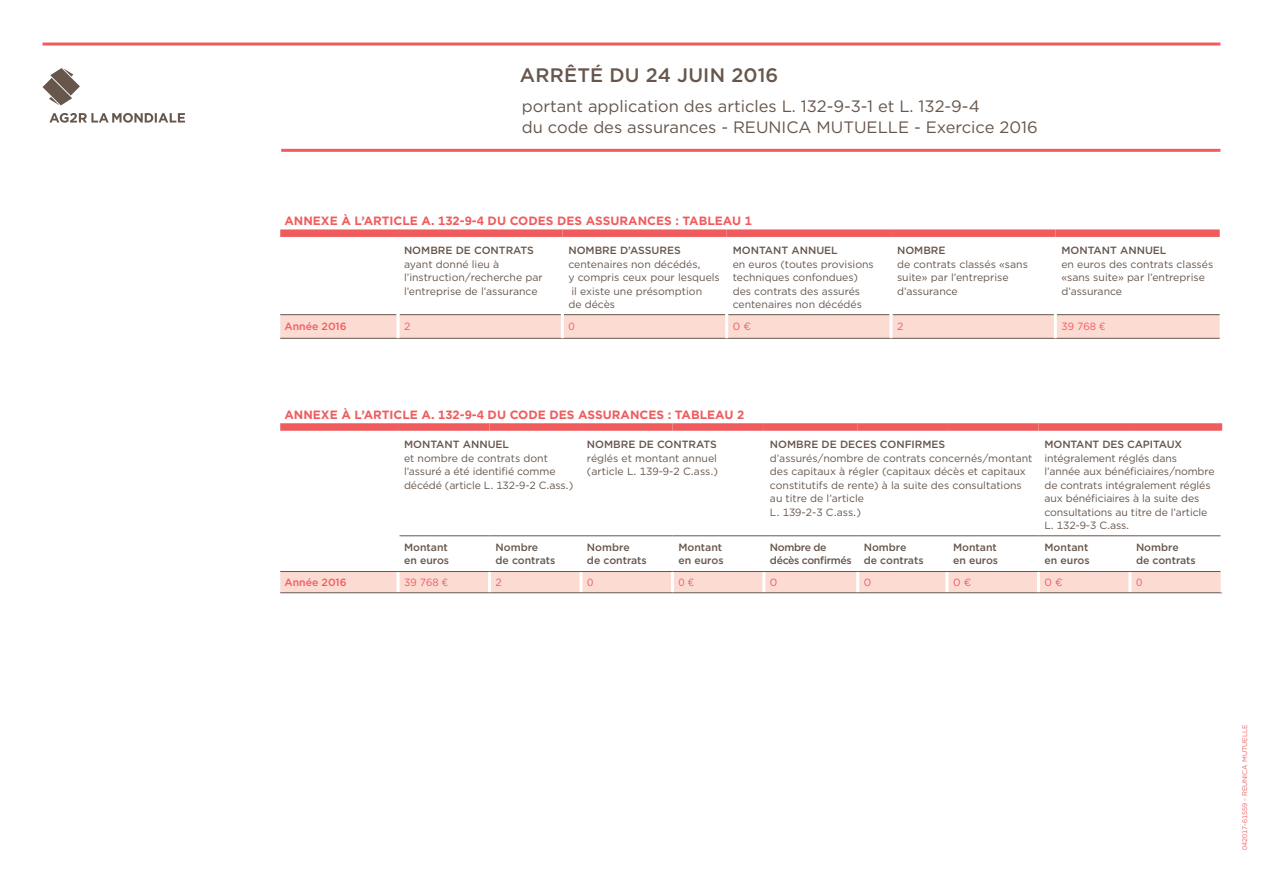
<style>
.page{position:relative;width:1263px;height:893px;background:#fff}
.page>*{position:absolute;margin:0;border:0;box-sizing:border-box;transform-origin:0 0}
.t1{font:500 19.5px "Gotham";letter-spacing:.01em;color:#66564c}
.t2{font:16.5px/21.8px "Gotham";color:#66564c}
.t3{font:700 12px "Gotham";color:#f05c5e}
.t4{font:10.5px/13.5px "Gotham";color:#66564c}
.t5{font:500 10.5px/13.5px "Gotham";color:#66564c}
.t6{font:10.5px "Gotham";color:#f05c5e}
.t7{font:500 10.5px/13.5px "Gotham";letter-spacing:-.03em;color:#66564c}
.t8{font:500 10.5px "Gotham";color:#f05c5e}
.t9{font:6.75px "Gotham";color:#f05c5e}
</style>
<div class="page">
<svg style="left:43px;top:68px;width:142px;height:55px"></svg>
<hr style="left:281px;top:149px;width:939px;height:3px;background:#f05c5e">
<hr style="left:43px;top:43px;width:1177px;height:3px;background:#f05c5e">
<svg style="left:280px;top:315px;width:940px;height:23px;background:#f9d8d0"></svg>
<hr style="left:280px;top:314px;width:116px;height:1px;background:#66564c">
<hr style="left:399px;top:314px;width:162px;height:1px;background:#66564c">
<hr style="left:564px;top:314px;width:161px;height:1px;background:#66564c">
<hr style="left:728px;top:314px;width:161px;height:1px;background:#66564c">
<hr style="left:892px;top:314px;width:162px;height:1px;background:#66564c">
<hr style="left:1057px;top:314px;width:163px;height:1px;background:#66564c">
<hr style="left:280px;top:338px;width:118px;height:1px;background:#66564c">
<hr style="left:398px;top:338px;width:164px;height:1px;background:#66564c">
<hr style="left:562px;top:338px;width:165px;height:1px;background:#66564c">
<hr style="left:727px;top:338px;width:164px;height:1px;background:#66564c">
<hr style="left:891px;top:338px;width:164px;height:1px;background:#66564c">
<hr style="left:1055px;top:338px;width:165px;height:1px;background:#66564c">
<hr style="left:396px;top:315px;width:3px;height:23px;background:#fff">
<hr style="left:561px;top:315px;width:3px;height:23px;background:#fff">
<hr style="left:725px;top:315px;width:3px;height:23px;background:#fff">
<hr style="left:889px;top:315px;width:3px;height:23px;background:#fff">
<hr style="left:1054px;top:315px;width:3px;height:23px;background:#fff">
<div style="left:280px;top:229px;width:118px;height:8px;background:#f05c5e"></div>
<div style="left:727px;top:229px;width:164px;height:8px;background:#f05c5e"></div>
<div style="left:891px;top:229px;width:164px;height:8px;background:#f05c5e"></div>
<div style="left:398px;top:229px;width:164px;height:8px;background:#f05c5e"></div>
<div style="left:562px;top:229px;width:165px;height:8px;background:#f05c5e"></div>
<div style="left:1055px;top:229px;width:165px;height:8px;background:#f05c5e"></div>
<hr style="left:399px;top:535px;width:90px;height:1px;background:#66564c">
<hr style="left:489px;top:535px;width:92px;height:1px;background:#66564c">
<hr style="left:581px;top:535px;width:91px;height:1px;background:#66564c">
<hr style="left:672px;top:535px;width:92px;height:1px;background:#66564c">
<hr style="left:764px;top:535px;width:94px;height:1px;background:#66564c">
<hr style="left:858px;top:535px;width:89px;height:1px;background:#66564c">
<hr style="left:947px;top:535px;width:91px;height:1px;background:#66564c">
<hr style="left:1038px;top:535px;width:92px;height:1px;background:#66564c">
<hr style="left:1130px;top:535px;width:91px;height:1px;background:#66564c">
<div style="left:280px;top:423px;width:118px;height:8px;background:#f05c5e"></div>
<div style="left:764px;top:423px;width:94px;height:8px;background:#f05c5e"></div>
<div style="left:858px;top:423px;width:89px;height:8px;background:#f05c5e"></div>
<div style="left:947px;top:423px;width:91px;height:8px;background:#f05c5e"></div>
<div style="left:398px;top:423px;width:91px;height:8px;background:#f05c5e"></div>
<div style="left:489px;top:423px;width:92px;height:8px;background:#f05c5e"></div>
<div style="left:581px;top:423px;width:91px;height:8px;background:#f05c5e"></div>
<div style="left:672px;top:423px;width:92px;height:8px;background:#f05c5e"></div>
<div style="left:1038px;top:423px;width:92px;height:8px;background:#f05c5e"></div>
<div style="left:1130px;top:423px;width:92px;height:8px;background:#f05c5e"></div>
<svg style="left:280px;top:571px;width:942px;height:22px;background:#f0d1c9"></svg>
<h1 class="t1" style="left:520px;top:62px;width:260px">ARRÊTÉ DU 24 JUIN 2016</h1>
<h2 class="t2" style="left:522px;top:95px;width:517px">portant application des articles L. 132-9-3-1 et L. 132-9-4<br>du code des assurances - REUNICA MUTUELLE - Exercice 2016</h2>
<p class="t3" style="left:284px;top:212px;width:469px">ANNEXE À L’ARTICLE A. 132-9-4 DU CODES DES ASSURANCES : TABLEAU 1</p>
<p class="t5" style="left:404px;top:244px;width:131px">NOMBRE DE CONTRATS</p>
<p class="t4" style="left:404px;top:257px;width:140px">ayant donné lieu à l’instruction/recherche par l’entreprise de l’assurance</p>
<p class="t5" style="left:568px;top:244px;width:114px">NOMBRE D’ASSURES</p>
<p class="t4" style="left:568px;top:257px;width:134px">centenaires non décédés,</p>
<p class="t4" style="left:568px;top:271px;width:153px">y compris ceux pour lesquels</p>
<p class="t4" style="left:571px;top:284px;width:132px">il existe une présomption</p>
<p class="t4" style="left:568px;top:298px;width:48px">de décès</p>
<p class="t5" style="left:733px;top:244px;width:107px">MONTANT ANNUEL</p>
<p class="t4" style="left:733px;top:257px;width:143px">en euros (toutes provisions techniques confondues) des contrats des assurés centenaires non décédés</p>
<p class="t5" style="left:897px;top:244px;width:50px">NOMBRE</p>
<p class="t4" style="left:897px;top:257px;width:132px">de contrats classés «sans suite» par l’entreprise d’assurance</p>
<p class="t5" style="left:1061px;top:244px;width:107px">MONTANT ANNUEL</p>
<p class="t4" style="left:1061px;top:257px;width:153px">en euros des contrats classés «sans suite» par l’entreprise d’assurance</p>
<p class="t8" style="left:284px;top:319px;width:64px">Année 2016</p>
<p class="t6" style="left:404px;top:319px;width:8px">2</p>
<p class="t6" style="left:568px;top:319px;width:8px">0</p>
<p class="t6" style="left:733px;top:319px;width:20px">0 €</p>
<p class="t6" style="left:897px;top:319px;width:8px">2</p>
<p class="t6" style="left:1061px;top:319px;width:46px">39 768 €</p>
<p class="t3" style="left:284px;top:406px;width:461px">ANNEXE À L’ARTICLE A. 132-9-4 DU CODE DES ASSURANCES : TABLEAU 2</p>
<p class="t5" style="left:404px;top:438px;width:107px">MONTANT ANNUEL</p>
<p class="t4" style="left:404px;top:451px;width:171px">et nombre de contrats dont l’assuré a été identifié comme décédé (article L. 132-9-2 C.ass.)</p>
<p class="t5" style="left:587px;top:438px;width:131px">NOMBRE DE CONTRATS</p>
<p class="t4" style="left:587px;top:451px;width:133px">réglés et montant annuel (article L. 139-9-2 C.ass.)</p>
<p class="t5" style="left:770px;top:438px;width:177px">NOMBRE DE DECES CONFIRMES</p>
<p class="t4" style="left:770px;top:451px;width:264px">d’assurés/nombre de contrats concernés/montant des capitaux à régler (capitaux décès et capitaux constitutifs de rente) à la suite des consultations au titre de l’article<br>L. 139-2-3 C.ass.)</p>
<p class="t5" style="left:1044px;top:438px;width:139px">MONTANT DES CAPITAUX</p>
<p class="t4" style="left:1044px;top:451px;width:172px">intégralement réglés dans l’année aux bénéficiaires/nombre de contrats intégralement réglés aux bénéficiaires à la suite des consultations au titre de l’article<br>L. 132-9-3 C.ass.</p>
<p class="t5" style="left:404px;top:540px;width:47px">Montant en euros</p>
<p class="t5" style="left:495px;top:540px;width:61px">Nombre<br>de contrats</p>
<p class="t5" style="left:587px;top:540px;width:61px">Nombre<br>de contrats</p>
<p class="t5" style="left:678px;top:540px;width:47px">Montant en euros</p>
<p class="t7" style="left:770px;top:540px;width:83px">Nombre de décès confirmés</p>
<p class="t5" style="left:864px;top:540px;width:61px">Nombre<br>de contrats</p>
<p class="t5" style="left:953px;top:540px;width:47px">Montant en euros</p>
<p class="t5" style="left:1044px;top:540px;width:47px">Montant en euros</p>
<p class="t5" style="left:1136px;top:540px;width:61px">Nombre<br>de contrats</p>
<p class="t8" style="left:284px;top:576px;width:64px">Année 2016</p>
<p class="t6" style="left:404px;top:576px;width:46px">39 768 €</p>
<p class="t6" style="left:495px;top:576px;width:8px">2</p>
<p class="t6" style="left:587px;top:576px;width:8px">0</p>
<p class="t6" style="left:678px;top:576px;width:17px">0 €</p>
<p class="t6" style="left:770px;top:576px;width:9px">0</p>
<p class="t6" style="left:864px;top:576px;width:9px">0</p>
<p class="t6" style="left:953px;top:576px;width:20px">0 €</p>
<p class="t6" style="left:1044px;top:576px;width:20px">0 €</p>
<p class="t6" style="left:1136px;top:576px;width:8px">0</p>
<p class="t9" style="left:1240px;top:850px;width:128px;rotate:-90deg">042017-61559 - REUNICA MUTUELLE</p>
</div>
